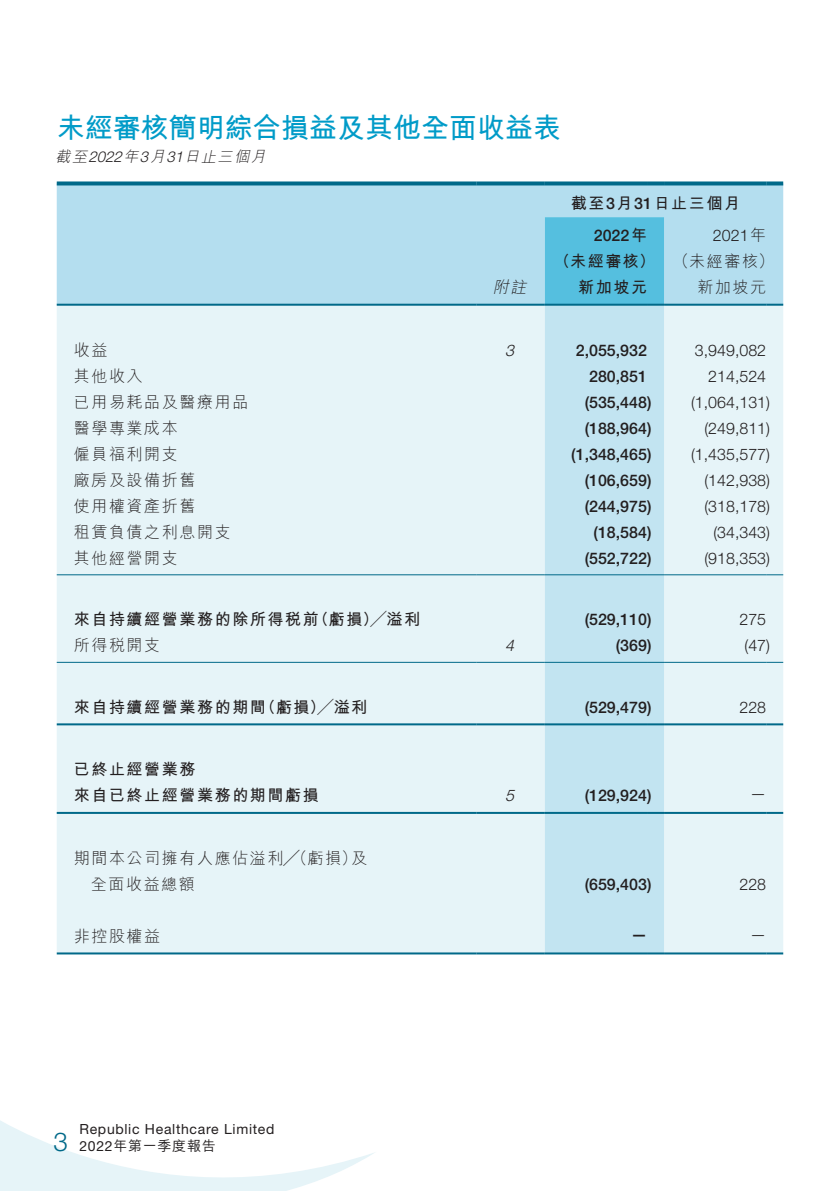
<style>
.page{position:relative;width:840px;height:1191px;background:#fff}
.page>*{position:absolute;margin:0;border:0;box-sizing:border-box;transform-origin:0 0}
.t1{font:700 28px "M Hei HK";color:#009bc8}
.t2{font:300 26px "Helvetica Neue LT Std";color:#006989}
.t3{font:500 16px "Helvetica Neue LT Std";color:#231f20}
.t4{font:300 16px/26px "M Hei HK";letter-spacing:.1em;color:#231f20}
.t5{font:300 16px "Helvetica Neue LT Std";color:#231f20}
.t6{font:700 16px "M Hei HK";letter-spacing:.1em;color:#231f20}
.t7{font:italic 300 16px "Helvetica Neue LT Std";color:#231f20}
.t8{font:italic 300 16px "M Hei HK";color:#231f20}
.t9{font:italic 300 15px "Helvetica Neue LT Std";color:#231f20}
.t10{font:italic 300 15px "M Hei HK";color:#231f20}
.t11{font:14px "Helvetica Neue LT Std";letter-spacing:.05em;color:#231f20}
.t12{font:500 14px "M Hei HK";letter-spacing:.05em;color:#231f20}
.s1{font-family:"Helvetica Neue LT Std"}
.s2{font-family:"M Hei HK"}
.s3{font-family:"Helvetica Neue LT Std";font-weight:400}
.s4{font-family:"Helvetica Neue LT Std";font-weight:500}
.s5{font-family:"M Hei HK";font-weight:700}
.s6{font-weight:700}
</style>
<div class="page">
<svg style="left:0;top:1120px;width:375px;height:71px"></svg>
<div style="left:57px;top:185px;width:725px;height:119px;background:#b4deef"></div>
<div style="left:57px;top:306px;width:725px;height:646px;background:#e6f4f8"></div>
<div style="left:544px;top:306px;width:119px;height:646px;background:#c2e4f1"></div>
<hr style="left:57px;top:304px;width:419px;height:2px;background:#006989">
<hr style="left:476px;top:304px;width:68px;height:2px;background:#006989">
<div style="left:544px;top:217px;width:119px;height:89px;background:#55bfdf"></div>
<hr style="left:663px;top:304px;width:102px;height:2px;background:#006989">
<svg style="left:765px;top:304px;width:17px;height:2px"></svg>
<hr style="left:57px;top:574px;width:419px;height:1px;background:#006989">
<hr style="left:476px;top:574px;width:68px;height:1px;background:#006989">
<hr style="left:544px;top:574px;width:102px;height:1px;background:#006989">
<svg style="left:646px;top:574px;width:17px;height:1px"></svg>
<hr style="left:663px;top:574px;width:102px;height:1px;background:#006989">
<svg style="left:765px;top:574px;width:17px;height:1px"></svg>
<hr style="left:57px;top:662px;width:419px;height:1px;background:#006989">
<hr style="left:476px;top:662px;width:68px;height:1px;background:#006989">
<hr style="left:544px;top:662px;width:102px;height:1px;background:#006989">
<svg style="left:646px;top:662px;width:17px;height:1px"></svg>
<hr style="left:663px;top:662px;width:102px;height:1px;background:#006989">
<svg style="left:765px;top:662px;width:17px;height:1px"></svg>
<svg style="left:57px;top:181px;width:419px;height:4px;background:#1e7b97"></svg>
<svg style="left:476px;top:181px;width:68px;height:4px"></svg>
<svg style="left:544px;top:181px;width:102px;height:4px"></svg>
<svg style="left:646px;top:181px;width:17px;height:4px"></svg>
<svg style="left:663px;top:181px;width:102px;height:4px"></svg>
<svg style="left:765px;top:181px;width:17px;height:4px"></svg>
<hr style="left:57px;top:723px;width:419px;height:2px;background:#006989">
<hr style="left:476px;top:723px;width:68px;height:2px;background:#006989">
<hr style="left:544px;top:723px;width:102px;height:2px;background:#006989">
<svg style="left:646px;top:723px;width:17px;height:2px"></svg>
<hr style="left:663px;top:723px;width:102px;height:2px;background:#006989">
<svg style="left:765px;top:723px;width:17px;height:2px"></svg>
<hr style="left:57px;top:952px;width:419px;height:2px;background:#006989">
<hr style="left:476px;top:952px;width:68px;height:2px;background:#006989">
<hr style="left:544px;top:952px;width:102px;height:2px;background:#006989">
<svg style="left:646px;top:952px;width:17px;height:2px"></svg>
<hr style="left:663px;top:952px;width:102px;height:2px;background:#006989">
<svg style="left:765px;top:952px;width:17px;height:2px"></svg>
<hr style="left:57px;top:812px;width:419px;height:2px;background:#006989">
<hr style="left:476px;top:812px;width:68px;height:2px;background:#006989">
<hr style="left:544px;top:812px;width:102px;height:2px;background:#006989">
<svg style="left:646px;top:812px;width:17px;height:2px"></svg>
<hr style="left:663px;top:812px;width:102px;height:2px;background:#006989">
<svg style="left:765px;top:812px;width:17px;height:2px"></svg>
<h1 class="t1" style="left:57px;top:107px;width:505px">未經審核簡明綜合損益及其他全面收益表</h1>
<p class="t10" style="left:184px;top:148px;width:86px">日止三個月</p>
<p class="t10" style="left:123px;top:148px;width:30px">年<span class="s1">3</span></p>
<p class="t9" style="left:55px;top:147px;width:72px"><span class="s2">截至</span>2022</p>
<p class="t9" style="left:150px;top:147px;width:38px"><span class="s2">月</span>31</p>
<p class="t4" style="left:74px;top:336px;width:35px">收益</p>
<p class="t4" style="left:74px;top:362px;width:70px">其他收入</p>
<p class="t4" style="left:74px;top:388px;width:176px">已用易耗品及醫療用品</p>
<p class="t4" style="left:74px;top:414px;width:105px">醫學專業成本</p>
<p class="t4" style="left:74px;top:440px;width:105px">僱員福利開支</p>
<p class="t4" style="left:74px;top:466px;width:123px">廠房及設備折舊</p>
<p class="t4" style="left:74px;top:492px;width:123px">使用權資產折舊</p>
<p class="t4" style="left:74px;top:518px;width:158px">租賃負債之利息開支</p>
<p class="t4" style="left:74px;top:544px;width:105px">其他經營開支</p>
<p class="t6" style="left:313px;top:608px;width:109px">（虧損）╱溢利</p>
<p class="t6" style="left:74px;top:608px;width:246px">來自持續經營業務的除所得稅前</p>
<p class="t4" style="left:74px;top:632px;width:88px">所得稅開支</p>
<p class="t6" style="left:260px;top:695px;width:109px">（虧損）╱溢利</p>
<p class="t6" style="left:74px;top:695px;width:193px">來自持續經營業務的期間</p>
<p class="t6" style="left:74px;top:758px;width:123px">已終止經營業務</p>
<p class="t6" style="left:74px;top:784px;width:246px">來自已終止經營業務的期間虧損</p>
<p class="t4" style="left:74px;top:844px;width:285px">期間本公司擁有人應佔溢利╱（虧損）</p>
<p class="t4" style="left:351px;top:844px;width:17px">及</p>
<p class="t4" style="left:91px;top:870px;width:105px">全面收益總額</p>
<p class="t4" style="left:74px;top:922px;width:88px">非控股權益</p>
<h2 class="t2" style="left:54px;top:1125px;width:16px">3</h2>
<p class="t11" style="left:79px;top:1120px;width:196px">Republic Healthcare Limited</p>
<p class="t12" style="left:79px;top:1135px;width:138px"><span class="s3">2022</span>年第一季度報告</p>
<p class="t8" style="left:492px;top:279px;width:38px">附註</p>
<p class="t6" style="left:570px;top:192px;width:171px">截至<span class="s4">3</span>月<span class="s4">31</span>日止三個月</p>
<p class="t5" style="left:712px;top:226px;width:55px">2021<span class="s2">年</span></p>
<p class="t3" style="left:593px;top:226px;width:55px">2022<span class="s5">年</span></p>
<p class="t4" style="left:697px;top:248px;width:78px;text-indent:-143px"><span class="s6">（未經審核）</span> （未經審核(新加坡元</p>
<p class="t6" style="left:577px;top:276px;width:70px">新加坡元</p>
<p class="t7" style="left:504px;top:340px;width:14px">3</p>
<p class="t3" style="left:575px;top:340px;width:73px">2,055,932</p>
<p class="t5" style="left:694px;top:340px;width:73px">3,949,082</p>
<p class="t3" style="left:588px;top:366px;width:59px">280,851</p>
<p class="t5" style="left:708px;top:366px;width:59px">214,524</p>
<p class="t3" style="left:584px;top:392px;width:68px">)535,448(</p>
<p class="t5" style="left:690px;top:392px;width:80px">)1,064,131(</p>
<p class="t3" style="left:584px;top:418px;width:68px">)188,964(</p>
<p class="t5" style="left:704px;top:418px;width:67px">)249,811(</p>
<p class="t3" style="left:571px;top:444px;width:82px">)1,348,465(</p>
<p class="t5" style="left:690px;top:444px;width:80px">)1,435,577(</p>
<p class="t3" style="left:584px;top:470px;width:68px">)106,659(</p>
<p class="t5" style="left:704px;top:470px;width:67px">)142,938(</p>
<p class="t3" style="left:584px;top:496px;width:68px">)244,975(</p>
<p class="t5" style="left:704px;top:496px;width:67px">)318,178(</p>
<p class="t3" style="left:593px;top:522px;width:59px">)18,584(</p>
<p class="t5" style="left:713px;top:522px;width:58px">)34,343(</p>
<p class="t3" style="left:584px;top:548px;width:68px">)552,722(</p>
<p class="t5" style="left:704px;top:548px;width:67px">)918,353(</p>
<p class="t3" style="left:584px;top:610px;width:68px">)529,110(</p>
<p class="t5" style="left:739px;top:610px;width:28px">275</p>
<p class="t7" style="left:504px;top:636px;width:14px">4</p>
<p class="t3" style="left:615px;top:636px;width:37px">)369(</p>
<p class="t5" style="left:744px;top:636px;width:27px">)47(</p>
<p class="t3" style="left:584px;top:697px;width:68px">)529,479(</p>
<p class="t5" style="left:739px;top:697px;width:28px">228</p>
<p class="t7" style="left:504px;top:786px;width:14px">5</p>
<p class="t3" style="left:584px;top:786px;width:68px">)129,924(</p>
<p class="t5" style="left:749px;top:783px;width:17px">—</p>
<p class="t3" style="left:584px;top:874px;width:68px">)659,403(</p>
<p class="t5" style="left:739px;top:874px;width:28px">228</p>
<p class="t3" style="left:630px;top:924px;width:17px">—</p>
<p class="t5" style="left:749px;top:924px;width:17px">—</p>
</div>
